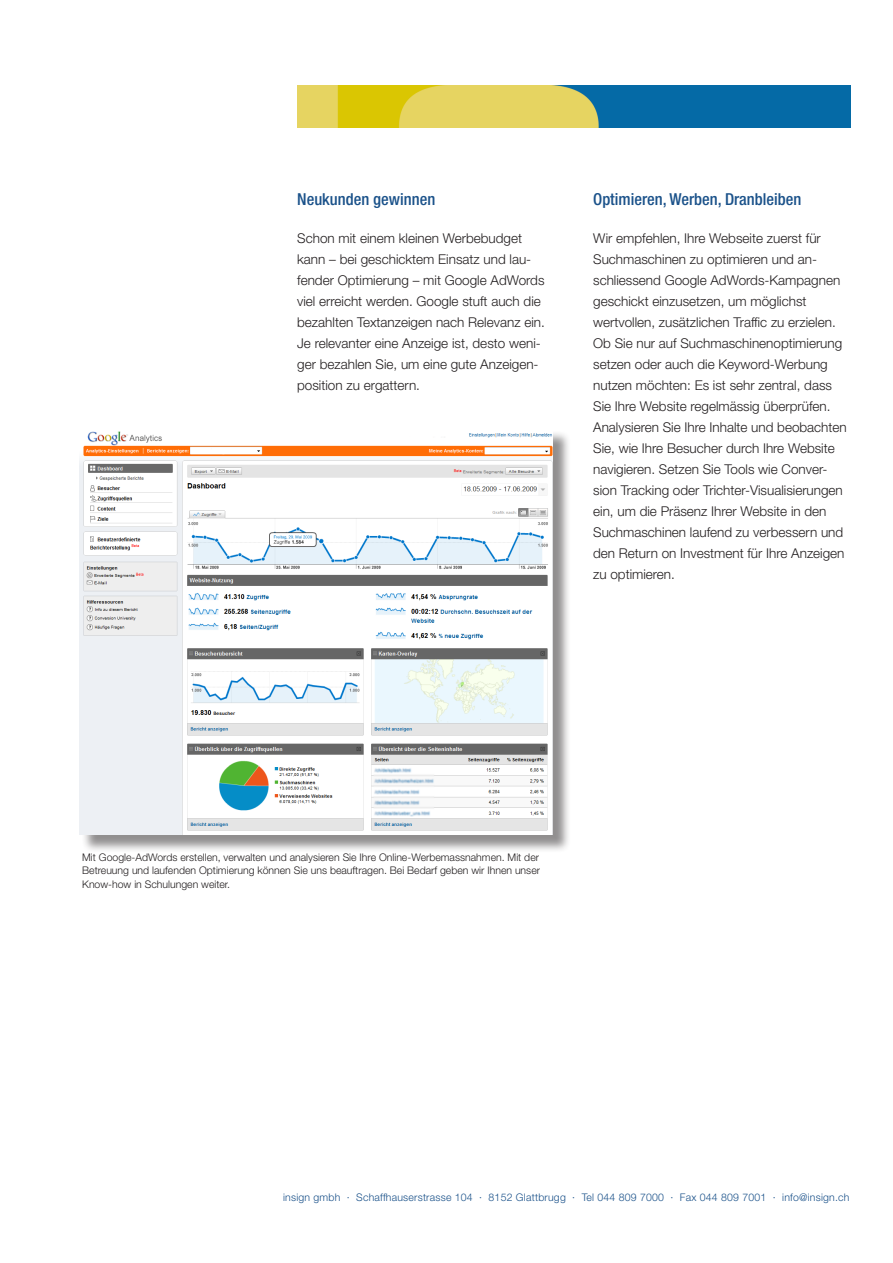
<style>
.page{position:relative;width:893px;height:1263px;background:#fff}
.page>*{position:absolute;margin:0;border:0;box-sizing:border-box;transform-origin:0 0}
.Überschrift_innerhal{font:500 condensed 16.5px "Helvetica Neue LT Std";color:#1b528a}
.Fliesstext{font:300 13.5px/21px "Helvetica Neue LT Std";color:#231f20}
.Legende{font:300 10.5px/13.5px "Helvetica Neue LT Std";color:#231f20;text-align:justify}
.Master__Footer{font:300 10.5px "Helvetica Neue LT Std";letter-spacing:.02em;color:#1b528a}
</style>
<div class="page">
<img style="left:297px;top:85px;width:553px;height:43px">
<div style="left:82px;top:430px;width:496px;height:451px;background:#231f20;opacity:.5"></div>
<img style="left:79px;top:430px;width:474px;height:404px">
<p class="Überschrift_innerhal" style="left:297px;top:189px;width:140px">Neukunden gewinnen</p>
<p class="Fliesstext" style="left:297px;top:227px;width:249px">Schon mit einem kleinen Werbebudget kann – bei geschicktem Einsatz und lau&shy;fender Optimierung – mit Google AdWords viel erreicht werden. Google stuft auch die bezahlten Textanzeigen nach Relevanz ein.<br>Je relevanter eine Anzeige ist, desto weni&shy;ger bezahlen Sie, um eine gute Anzeigen&shy;position zu ergattern.</p>
<p class="Überschrift_innerhal" style="left:593px;top:189px;width:210px">Optimieren, Werben, Dranbleiben</p>
<p class="Fliesstext" style="left:593px;top:227px;width:255px">Wir empfehlen, Ihre Webseite zuerst für Suchmaschinen zu optimieren und an&shy;schliessend Google AdWords-Kampagnen geschickt einzusetzen, um möglichst wertvollen, zusätzlichen Traffic zu erzielen.<br>Ob Sie nur auf Suchmaschinenoptimierung setzen oder auch die Keyword-Werbung nutzen möchten: Es ist sehr zentral, dass Sie Ihre Website regelmässig überprüfen.<br>Analysieren Sie Ihre Inhalte und beobachten Sie, wie Ihre Besucher durch Ihre Website navigieren. Setzen Sie Tools wie Conver&shy;sion Tracking oder Trichter-Visualisierungen ein, um die Präsenz Ihrer Website in den Suchmaschinen laufend zu verbessern und den Return on Investment für Ihre Anzeigen zu optimieren.</p>
<p class="Legende" style="left:82px;top:850px;width:459px">Mit Google-AdWords erstellen, verwalten und analysieren Sie Ihre Online-Werbemassnahmen. Mit der Betreuung und laufenden Optimierung können Sie uns beauftragen. Bei Bedarf geben wir Ihnen unser Know-how in Schulungen weiter.</p>
<p class="Master__Footer" style="left:283px;top:1190px;width:568px">insign gmbh · Schaffhauserstrasse 104 · 8152 Glattbrugg · Tel 044 809 7000 · Fax 044 809 7001 · info@insign.ch</p>
</div>
